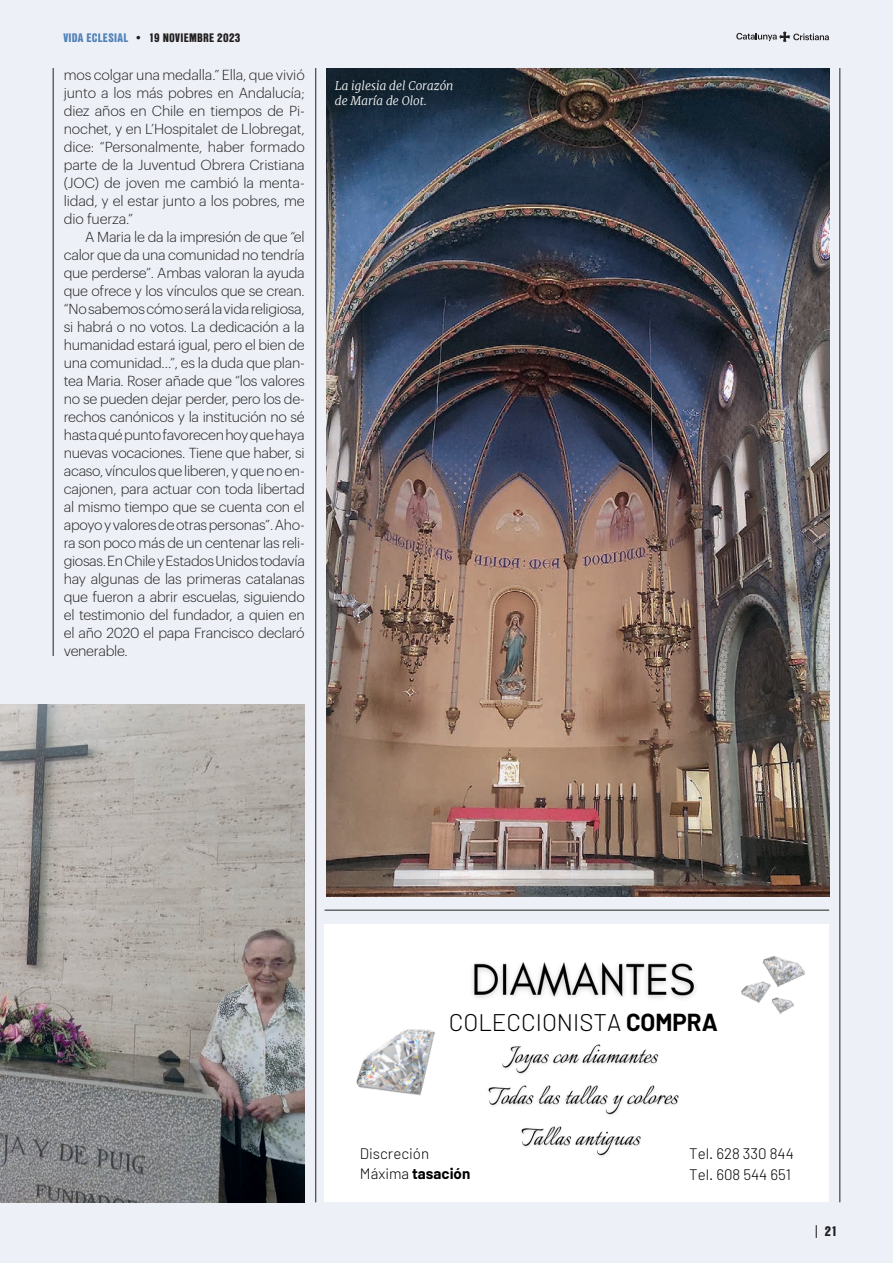
<style>
.page{position:relative;width:893px;height:1263px;background:#edf1f7}
.page>*{position:absolute;margin:0;border:0;box-sizing:border-box;transform-origin:0 0}
.t1{font:300 24px "Barlow";color:#000}
.t2{font:300 15.15px/20.1px "Barlow";color:#000}
.TEXTO_PPAL_ESP_V_E{font:300 14.25px/18px "Graphik";letter-spacing:-.02em;color:#231f20;text-align:justify}
.t3{font:900 13.5px "Nimbus San Con LOT";color:#231f20}
.PEU_FOTO{font:italic 300 12px/15px "Merriweather";color:#fff}
.t4{font:900 12px "Nimbus San Con LOT";letter-spacing:.02em;color:#231f20}
.s1{color:#5181b8}
.s2{font-weight:700}
</style>
<div class="page">
<img style="left:326px;top:68px;width:503px;height:828px">
<div style="left:325px;top:924px;width:504px;height:278px;background:#fff"></div>
<img style="left:356px;top:1029px;width:79px;height:67px">
<img style="left:472px;top:962px;width:224px;height:37px">
<img style="left:488px;top:1044px;width:191px;height:113px">
<img style="left:762px;top:955px;width:43px;height:32px">
<img style="left:741px;top:980px;width:33px;height:23px">
<img style="left:769px;top:996px;width:25px;height:18px">
<hr style="left:325px;top:910px;width:504px;height:1px;background:#231f20">
<img style="left:0;top:704px;width:305px;height:499px">
<hr style="left:315px;top:68px;width:1px;height:1134px;background:#231f20">
<hr style="left:840px;top:68px;width:1px;height:1134px;background:#231f20">
<hr style="left:53px;top:68px;width:1px;height:588px;background:#231f20">
<svg style="left:816px;top:1225px;width:1px;height:13px"></svg>
<svg style="left:736px;top:31px;width:93px;height:11px"></svg>
<p class="t4" style="left:63px;top:28px;width:179px"><span class="s1">VIDA ECLESIAL</span> • 19 NOVIEMBRE 2023</p>
<p class="TEXTO_PPAL_ESP_V_E" style="left:64px;top:65px;width:242px">mos colgar una medalla.” Ella, que vivió junto a los más pobres en Andalucía; diez años en Chile en tiempos de Pi&shy;nochet, y en L’Hospitalet de Llobregat, dice: “Personalmente, haber formado parte de la Juventud Obrera Cristiana (JOC) de joven me cambió la menta&shy;lidad, y el estar junto a los pobres, me dio fuerza.”</p>
<p class="TEXTO_PPAL_ESP_V_E" style="left:64px;top:227px;width:243px;text-indent:21px">A Maria le da la impresión de que “el calor que da una comunidad no tendría que perderse”. Ambas valoran la ayuda que ofrece y los vínculos que se crean. “No sabemos cómo será la vida religiosa, si habrá o no votos. La dedicación a la humanidad estará igual, pero el bien de una comunidad…”, es la duda que plan&shy;tea Maria. Roser añade que “los valores no se pueden dejar perder, pero los de&shy;rechos canónicos y la institución no sé hasta qué punto favorecen hoy que haya nuevas vocaciones. Tiene que haber, si acaso, vínculos que liberen, y que no en&shy;cajonen, para actuar con toda libertad al mismo tiempo que se cuenta con el apoyo y valores de otras personas”. Aho&shy;ra son poco más de un centenar las reli&shy;giosas. En Chile y Estados Unidos todavía hay algunas de las primeras catalanas que fueron a abrir escuelas, siguiendo el testimonio del fundador, a quien en el año 2020 el papa Francisco declaró venerable.</p>
<p class="PEU_FOTO" style="left:335px;top:78px;width:120px">La iglesia del Corazón de María de Olot.</p>
<p class="t1" style="left:449px;top:1007px;width:270px">COLECCIONISTA <span class="s2">COMPRA</span></p>
<p class="t2" style="left:360px;top:1143px;width:112px">Discreción<br>Máxima <span class="s2">tasación</span></p>
<p class="t2" style="left:689px;top:1143px;width:106px;line-height:20.9px">Tel. 628 330 844<br>Tel. 608 544 651</p>
<p class="t3" style="left:825px;top:1221px;width:14px">21</p>
</div>
